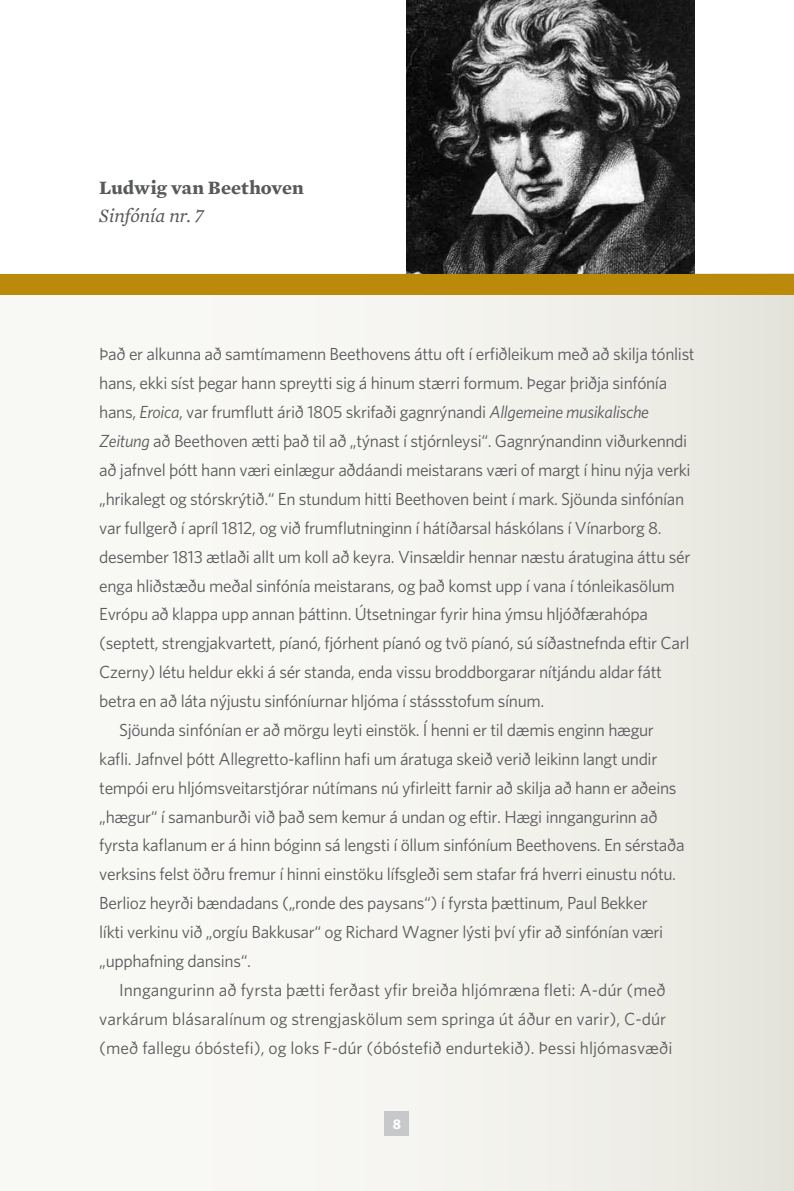
<style>
.page{position:relative;width:794px;height:1191px;background:#fff}
.page>*{position:absolute;margin:0;border:0;box-sizing:border-box;transform-origin:0 0}
.t1{font:700 19.25px "Mercury Text G2";letter-spacing:.005em;color:#58595b}
.t2{font:italic 19.25px "Mercury Text G2";letter-spacing:-.01em;color:#58595b}
.t3{font:17.5px "Whitney";letter-spacing:-.02em;color:#58595b}
.t4{font:17.5px "Whitney";color:#58595b}
.t5{font:700 14px "Whitney";color:#fff}
.s1{font-style:italic}
</style>
<div class="page">
<div style="left:0;top:274px;width:794px;height:917px;background:linear-gradient(to right,#fcfcfa,#eae9e1)"></div>
<div style="left:384px;top:1111px;width:25px;height:25px;background:#c7c8ca"></div>
<div style="left:0;top:274px;width:794px;height:21px;background:#bb8a0b"></div>
<img style="left:407px;top:0;width:287px;height:274px">
<p class="t1" style="left:99px;top:176px;width:206px">Ludwig van Beethoven</p>
<p class="t2" style="left:99px;top:205px;width:106px">Sinfónía nr. 7</p>
<p class="t3" style="left:99px;top:344px;width:597px">Það er alkunna að samtímamenn Beethovens áttu oft í erfiðleikum með að skilja tónlist</p>
<p class="t3" style="left:99px;top:373px;width:569px">hans, ekki síst þegar hann spreytti sig á hinum stærri formum. Þegar þriðja sinfónía</p>
<p class="t3" style="left:99px;top:402px;width:551px">hans, <span class="s1">Eroica</span>, var frumflutt árið 1805 skrifaði gagnrýnandi <span class="s1">Allgemeine musikalische</span></p>
<p class="t3" style="left:99px;top:430px;width:589px"><span class="s1">Zeitung</span> að Beethoven ætti það til að „týnast í stjórnleysi“. Gagnrýnandinn viðurkenndi</p>
<p class="t3" style="left:99px;top:459px;width:593px">að jafnvel þótt hann væri einlægur aðdáandi meistarans væri of margt í hinu nýja verki</p>
<p class="t3" style="left:99px;top:488px;width:586px">„hrikalegt og stórskrýtið.“ En stundum hitti Beethoven beint í mark. Sjöunda sinfónían</p>
<p class="t3" style="left:99px;top:517px;width:564px">var fullgerð í apríl 1812, og við frumflutninginn í hátíðarsal háskólans í Vínarborg 8.</p>
<p class="t3" style="left:99px;top:546px;width:592px">desember 1813 ætlaði allt um koll að keyra. Vinsældir hennar næstu áratugina áttu sér</p>
<p class="t3" style="left:99px;top:575px;width:577px">enga hliðstæðu meðal sinfónía meistarans, og það komst upp í vana í tónleikasölum</p>
<p class="t3" style="left:99px;top:604px;width:550px">Evrópu að klappa upp annan þáttinn. Útsetningar fyrir hina ýmsu hljóðfærahópa</p>
<p class="t3" style="left:99px;top:633px;width:592px">(septett, strengjakvartett, píanó, fjórhent píanó og tvö píanó, sú síðastnefnda eftir Carl</p>
<p class="t3" style="left:99px;top:661px;width:564px">Czerny) létu heldur ekki á sér standa, enda vissu broddborgarar nítjándu aldar fátt</p>
<p class="t3" style="left:99px;top:690px;width:446px">betra en að láta nýjustu sinfóníurnar hljóma í stássstofum sínum.</p>
<p class="t3" style="left:119px;top:719px;width:536px">Sjöunda sinfónían er að mörgu leyti einstök. Í henni er til dæmis enginn hægur</p>
<p class="t3" style="left:99px;top:748px;width:559px">kafli. Jafnvel þótt Allegretto-kaflinn hafi um áratuga skeið verið leikinn langt undir</p>
<p class="t3" style="left:99px;top:777px;width:579px">tempói eru hljómsveitarstjórar nútímans nú yfirleitt farnir að skilja að hann er aðeins</p>
<p class="t3" style="left:99px;top:806px;width:560px">„hægur“ í samanburði við það sem kemur á undan og eftir. Hægi inngangurinn að</p>
<p class="t3" style="left:99px;top:835px;width:587px">fyrsta kaflanum er á hinn bóginn sá lengsti í öllum sinfóníum Beethovens. En sérstaða</p>
<p class="t3" style="left:99px;top:864px;width:578px">verksins felst öðru fremur í hinni einstöku lífsgleði sem stafar frá hverri einustu nótu.</p>
<p class="t3" style="left:99px;top:892px;width:550px">Berlioz heyrði bændadans („ronde des paysans“) í fyrsta þættinum, Paul Bekker</p>
<p class="t3" style="left:99px;top:921px;width:565px">líkti verkinu við „orgíu Bakkusar“ og Richard Wagner lýsti því yfir að sinfónían væri</p>
<p class="t3" style="left:99px;top:950px;width:153px">„upphafning dansins“.</p>
<p class="t4" style="left:119px;top:979px;width:548px">I nngangurinn að fyrsta þætti ferðast yfir breiða hljómræna fleti: A-dúr (með</p>
<p class="t4" style="left:99px;top:1008px;width:568px">varkárum blásaralínum og strengjaskölum sem springa út áður en varir), C-dúr</p>
<p class="t4" style="left:99px;top:1037px;width:574px">(með fallegu óbóstefi), og loks F-dúr (óbóstefið endurtekið). Þessi hljómasvæði</p>
<p class="t5" style="left:393px;top:1115px;width:10px">8</p>
</div>
